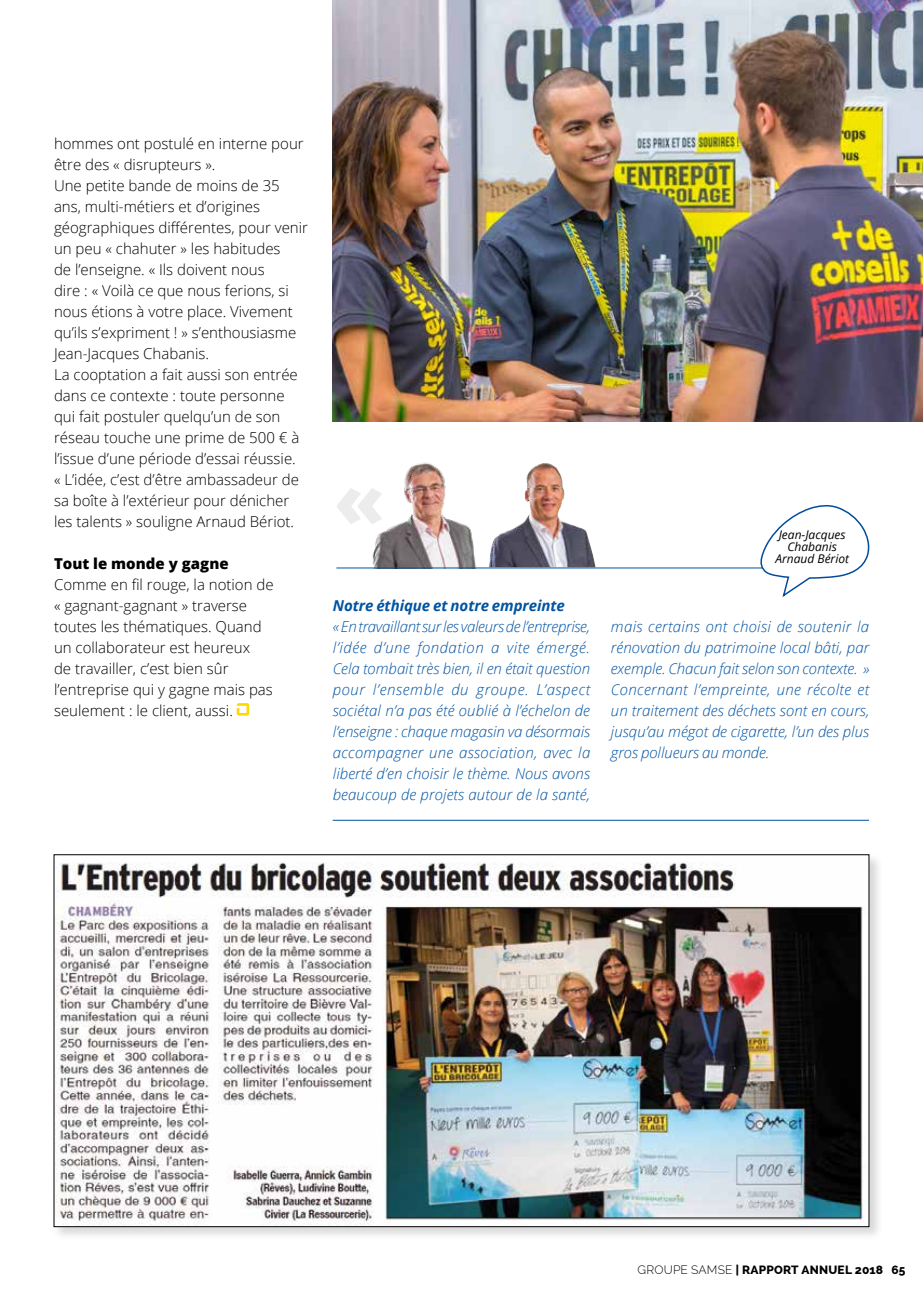
<style>
.page{position:relative;width:923px;height:1297px;background:#fff}
.page>*{position:absolute;margin:0;border:0;box-sizing:border-box;transform-origin:0 0}
.t1{font:300 15px/21px "Open Sans";color:#000}
.t2{font:italic 300 15px/21px "Open Sans";letter-spacing:.005em;color:#0053a2;text-align:justify}
.t3{font:italic 700 15px "Open Sans";letter-spacing:-.005em;color:#0053a2}
.t4{font:800 15px "Open Sans";color:#000}
.t5{font:italic 12px/12px "Open Sans";color:#000;text-align:center}
.t6{font:800 12px "Raleway";letter-spacing:.015em;color:#000}
.s1{font-weight:300}
</style>
<div class="page">
<svg style="left:237px;top:703px;width:12px;height:13px"></svg>
<div style="left:51px;top:852px;width:833px;height:389px;background:#000;opacity:.16"></div>
<img style="left:56px;top:856px;width:811px;height:369px">
<img style="left:333px;top:0;width:590px;height:422px">
<img style="left:361px;top:462px;width:138px;height:106px">
<img style="left:481px;top:462px;width:64px;height:10px">
<hr style="left:336px;top:568px;width:476px;height:1px;background:#0053a2">
<svg style="left:758px;top:505px;width:112px;height:92px"></svg>
<hr style="left:333px;top:820px;width:536px;height:1px;background:#0053a2">
<p class="t1" style="left:54px;top:132px;width:255px">hommes ont postulé en interne pour être des « disrupteurs ».<br>Une petite bande de moins de 35 ans, multi-métiers et d’origines géographiques différentes, pour venir un peu « chahuter » les habitudes<br>de l’enseigne. « Ils doivent nous<br>dire : « Voilà ce que nous ferions, si nous étions à votre place. Vivement qu’ils s’expriment ! » s’enthousiasme Jean-Jacques Chabanis.<br>La cooptation a fait aussi son entrée dans ce contexte : toute personne qui fait postuler quelqu’un de son réseau touche une prime de 500 € à l’issue d’une période d’essai réussie.<br>« L’idée, c’est d’être ambassadeur de sa boîte à l’extérieur pour dénicher les talents » souligne Arnaud Bériot.</p>
<p class="t4" style="left:54px;top:552px;width:176px">Tout le monde y gagne</p>
<p class="t1" style="left:54px;top:573px;width:221px">Comme en fil rouge, la notion de « gagnant-gagnant » traverse toutes les thématiques. Quand un collaborateur est heureux<br>de travailler, c’est bien sûr l’entreprise qui y gagne mais pas seulement : le client, aussi.</p>
<p class="t5" style="left:775px;top:528px;width:75px">Jean-Jacques<br>Chabanis<br>Arnaud Bériot</p>
<p class="t3" style="left:333px;top:595px;width:234px">Notre éthique et notre empreinte</p>
<p class="t2" style="left:333px;top:615px;width:259px">« En travaillant sur les valeurs de l’entreprise, l’idée d’une fondation a vite émergé.<br>Cela tombait très bien, il en était question pour l’ensemble du groupe. L’aspect sociétal n’a pas été oublié à l’échelon de l’enseigne : chaque magasin va désormais accompagner une association, avec la liberté d’en choisir le thème. Nous avons beaucoup de projets autour de la santé,</p>
<p class="t2" style="left:611px;top:615px;width:260px">mais certains ont choisi de soutenir la rénovation du patrimoine local bâti, par exemple. Chacun fait selon son contexte. » Concernant l’empreinte, une récolte et un traitement des déchets sont en cours, jusqu’au mégot de cigarette, l’un des plus gros pollueurs au monde.</p>
<p class="t6" style="left:637px;top:1262px;width:270px"><span class="s1">GROUPE SAMSE</span> | RAPPORT ANNUEL 2018 65</p>
</div>
